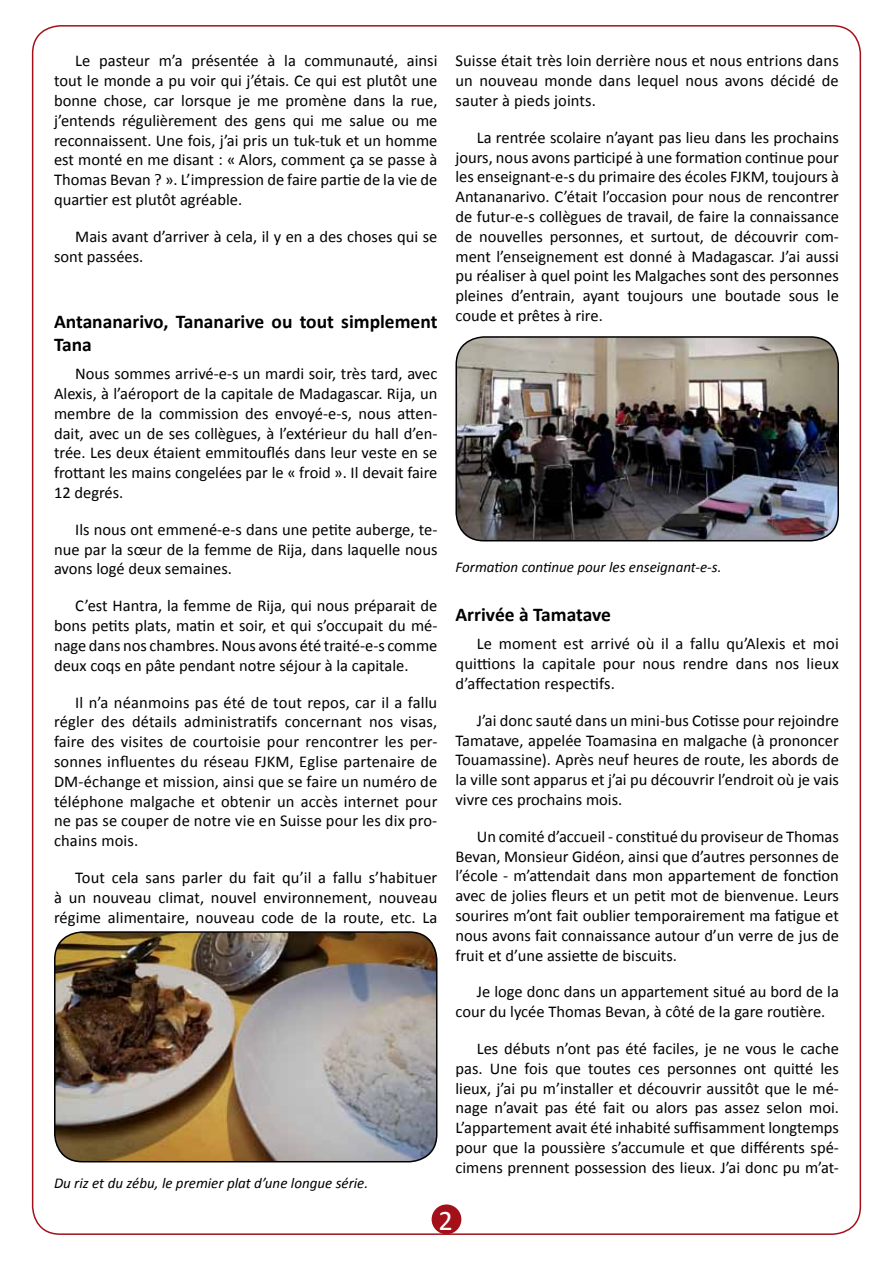
<style>
.page{position:relative;width:893px;height:1263px;background:#fff}
.page>*{position:absolute;margin:0;border:0;box-sizing:border-box;transform-origin:0 0}
.t1{font:28.5px "Calibri";color:#fff}
.t2{font:700 19.5px/23.4px "Calibri";color:#000}
.t3{font:16.5px/19.8px "Calibri";color:#000;text-align:justify}
.t4{font:italic 15px "Calibri";color:#000}
</style>
<div class="page">
<div style="left:432px;top:1205px;width:29px;height:28px;background:#a3101a;border-radius:50%"></div>
<div style="left:432px;top:1204px;width:29px;height:30px;border:2px solid #a3101a;border-radius:50%"></div>
<img style="left:55px;top:932px;width:382px;height:230px">
<div style="left:54px;top:931px;width:383px;height:231px;border:2px solid #000;border-radius:28px"></div>
<img style="left:458px;top:337px;width:380px;height:204px">
<div style="left:455px;top:336px;width:384px;height:205px;border:2px solid #000;border-radius:28px"></div>
<p class="t3" style="left:54px;top:51px;width:385px;text-indent:21px">Le pasteur m’a présentée à la communauté, ainsi tout le monde a pu voir qui j’étais. Ce qui est plutôt une bonne chose, car lorsque je me promène dans la rue, j’entends régulièrement des gens qui me salue ou me reconnaissent. Une fois, j’ai pris un tuk-tuk et un homme est monté en me disant : « Alors, comment ça se passe à Thomas Bevan ? ». L’impression de faire partie de la vie de quartier est plutôt agréable.</p>
<p class="t3" style="left:54px;top:226px;width:385px;text-indent:21px">Mais avant d’arriver à cela, il y en a des choses qui se sont passées.</p>
<p class="t2" style="left:54px;top:309px;width:385px">Antananarivo, Tananarive ou tout simplement<br>Tana</p>
<p class="t3" style="left:54px;top:364px;width:385px;text-indent:21px">Nous sommes arrivé-e-s un mardi soir, très tard, avec Alexis, à l’aéroport de la capitale de Madagascar. Rija, un membre de la commission des envoyé-e-s, nous atten&shy;dait, avec un de ses collègues, à l’extérieur du hall d’en&shy;trée. Les deux étaient emmitouflés dans leur veste en se frottant les mains congelées par le « froid ». Il devait faire 12 degrés.</p>
<p class="t3" style="left:54px;top:519px;width:385px;text-indent:21px">Ils nous ont emmené-e-s dans une petite auberge, te&shy;nue par la sœur de la femme de Rija, dans laquelle nous avons logé deux semaines.</p>
<p class="t3" style="left:54px;top:596px;width:385px;text-indent:21px">C’est Hantra, la femme de Rija, qui nous préparait de bons petits plats, matin et soir, et qui s’occupait du mé&shy;nage dans nos chambres. Nous avons été traité-e-s comme deux coqs en pâte pendant notre séjour à la capitale.</p>
<p class="t3" style="left:54px;top:692px;width:385px;text-indent:21px">Il n’a néanmoins pas été de tout repos, car il a fallu régler des détails administratifs concernant nos visas, faire des visites de courtoisie pour rencontrer les per&shy;sonnes influentes du réseau FJKM, Eglise partenaire de DM-échange et mission, ainsi que se faire un numéro de téléphone malgache et obtenir un accès internet pour ne pas se couper de notre vie en Suisse pour les dix pro&shy;chains mois.</p>
<p class="t3" style="left:54px;top:868px;width:385px;text-indent:21px">Tout cela sans parler du fait qu’il a fallu s’habituer à un nouveau climat, nouvel environnement, nouveau régime alimentaire, nouveau code de la route, etc. La</p>
<p class="t4" style="left:54px;top:1173px;width:316px">Du riz et du zébu, le premier plat d’une longue série.</p>
<p class="t3" style="left:455px;top:51px;width:385px">Suisse était très loin derrière nous et nous entrions dans un nouveau monde dans lequel nous avons décidé de sauter à pieds joints.</p>
<p class="t3" style="left:455px;top:127px;width:385px;text-indent:21px">La rentrée scolaire n’ayant pas lieu dans les prochains jours, nous avons participé à une formation continue pour les enseignant-e-s du primaire des écoles FJKM, toujours à Antananarivo. C’était l’occasion pour nous de rencontrer de futur-e-s collègues de travail, de faire la connaissance de nouvelles personnes, et surtout, de découvrir com&shy;ment l’enseignement est donné à Madagascar. J’ai aussi pu réaliser à quel point les Malgaches sont des personnes pleines d’entrain, ayant toujours une boutade sous le coude et prêtes à rire.</p>
<p class="t4" style="left:455px;top:556px;width:267px">Formation continue pour les enseignant-e-s.</p>
<p class="t2" style="left:455px;top:603px;width:157px">Arrivée à Tamatave</p>
<p class="t3" style="left:455px;top:634px;width:385px;text-indent:21px">Le moment est arrivé où il a fallu qu’Alexis et moi quittions la capitale pour nous rendre dans nos lieux d’affectation respectifs.</p>
<p class="t3" style="left:455px;top:710px;width:385px;text-indent:21px">J’ai donc sauté dans un mini-bus Cotisse pour rejoindre Tamatave, appelée Toamasina en malgache (à prononcer Touamassine). Après neuf heures de route, les abords de la ville sont apparus et j’ai pu découvrir l’endroit où je vais vivre ces prochains mois.</p>
<p class="t3" style="left:455px;top:826px;width:385px;text-indent:21px">Un comité d’accueil - constitué du proviseur de Thomas Bevan, Monsieur Gidéon, ainsi que d’autres personnes de l’école - m’attendait dans mon appartement de fonction avec de jolies fleurs et un petit mot de bienvenue. Leurs sourires m’ont fait oublier temporairement ma fatigue et nous avons fait connaissance autour d’un verre de jus de fruit et d’une assiette de biscuits.</p>
<p class="t3" style="left:455px;top:982px;width:385px;text-indent:21px">Je loge donc dans un appartement situé au bord de la cour du lycée Thomas Bevan, à côté de la gare routière.</p>
<p class="t3" style="left:455px;top:1039px;width:385px;text-indent:21px">Les débuts n’ont pas été faciles, je ne vous le cache pas. Une fois que toutes ces personnes ont quitté les lieux, j’ai pu m’installer et découvrir aussitôt que le mé&shy;nage n’avait pas été fait ou alors pas assez selon moi.<br>L’appartement avait été inhabité suffisamment longtemps pour que la poussière s’accumule et que différents spé&shy;cimens prennent possession des lieux. J’ai donc pu m’at-</p>
<h1 class="t1" style="left:439px;top:1202px;width:16px">2</h1>
</div>
